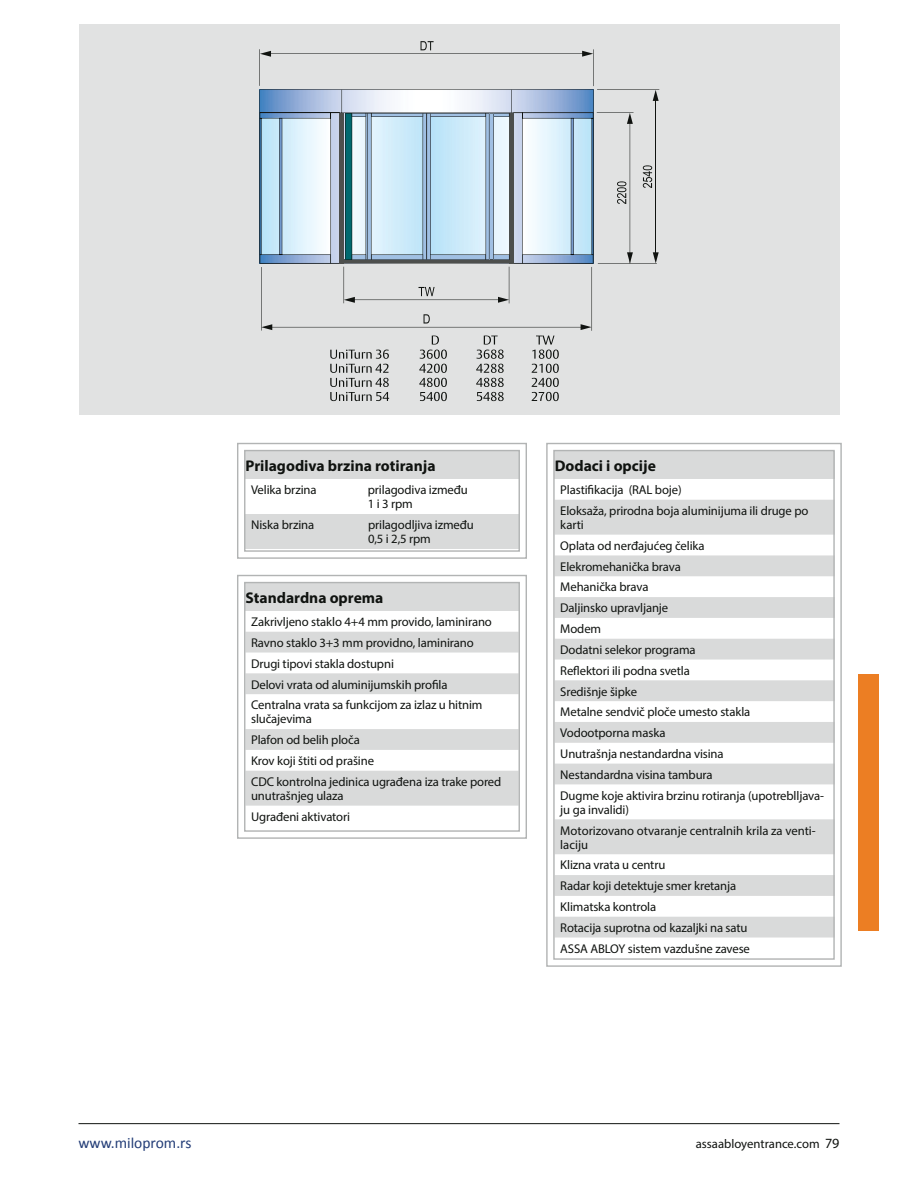
<style>
.page{position:relative;width:918px;height:1188px;background:#fff}
.page>*{position:absolute;margin:0;border:0;box-sizing:border-box;transform-origin:0 0}
.t1{font:700 15.45px "Myriad Pro";color:#101310}
.t2{font:15.45px "Calibri";color:#223c76}
.t3{font:12.75px/20.9px "Myriad Pro";letter-spacing:-.01em;color:#101310}
.s1{font-size:14.1px}
</style>
<div class="page">
<div style="left:79px;top:24px;width:760px;height:391px;background:#e1e2e2"></div>
<svg style="left:330px;top:350px;width:59px;height:51px"></svg>
<svg style="left:419px;top:336px;width:28px;height:65px"></svg>
<svg style="left:476px;top:336px;width:28px;height:65px"></svg>
<svg style="left:532px;top:336px;width:27px;height:65px"></svg>
<svg style="left:260px;top:90px;width:334px;height:174px;background:#98adcd"></svg>
<hr style="left:340px;top:113px;width:4px;height:150px;background:#4d4f4d">
<svg style="left:260px;top:118px;width:71px;height:146px;background:#c9dfed"></svg>
<hr style="left:344px;top:259px;width:165px;height:4px;background:#4d4f4d">
<svg style="left:345px;top:90px;width:248px;height:174px;background:#bcd3e1"></svg>
<hr style="left:261px;top:267px;width:1px;height:64px;background:#101310">
<hr style="left:592px;top:267px;width:1px;height:64px;background:#101310">
<hr style="left:509px;top:267px;width:1px;height:36px;background:#101310">
<hr style="left:344px;top:267px;width:1px;height:36px;background:#101310">
<hr style="left:353px;top:300px;width:147px;height:1px;background:#101310">
<svg style="left:498px;top:297px;width:11px;height:6px"></svg>
<svg style="left:344px;top:297px;width:11px;height:6px"></svg>
<hr style="left:655px;top:99px;width:1px;height:155px;background:#101310">
<svg style="left:653px;top:252px;width:6px;height:11px"></svg>
<svg style="left:653px;top:90px;width:6px;height:11px"></svg>
<hr style="left:597px;top:89px;width:62px;height:1px;background:#101310">
<hr style="left:597px;top:112px;width:37px;height:1px;background:#101310">
<hr style="left:630px;top:122px;width:1px;height:141px;background:#101310">
<svg style="left:627px;top:252px;width:6px;height:11px"></svg>
<svg style="left:627px;top:113px;width:6px;height:11px"></svg>
<hr style="left:598px;top:263px;width:59px;height:1px;background:#101310">
<hr style="left:593px;top:49px;width:1px;height:37px;background:#101310">
<hr style="left:259px;top:49px;width:1px;height:37px;background:#101310">
<hr style="left:269px;top:53px;width:315px;height:1px;background:#101310">
<svg style="left:582px;top:51px;width:11px;height:6px"></svg>
<svg style="left:260px;top:51px;width:11px;height:6px"></svg>
<svg style="left:419px;top:287px;width:16px;height:9px"></svg>
<svg style="left:261px;top:314px;width:331px;height:16px"></svg>
<svg style="left:617px;top:181px;width:9px;height:23px"></svg>
<svg style="left:643px;top:165px;width:9px;height:23px"></svg>
<svg style="left:421px;top:41px;width:13px;height:9px"></svg>
<div style="left:859px;top:675px;width:20px;height:255px;background:#ec7e23"></div>
<hr style="left:78px;top:1123px;width:762px;height:1px;background:#101310">
<svg style="left:546px;top:442px;width:296px;height:525px"></svg>
<svg style="left:237px;top:574px;width:290px;height:265px"></svg>
<svg style="left:237px;top:442px;width:290px;height:117px"></svg>
<p class="t1" style="left:245px;top:460px;width:192px">Prilagodiva brzina rotiranja</p>
<p class="t3" style="left:251px;top:480px;width:67px">Velika brzina</p>
<p class="t3" style="left:368px;top:484px;width:101px;line-height:14.1px">prilagodiva između<br>1 i 3 rpm</p>
<p class="t3" style="left:251px;top:515px;width:65px">Niska brzina</p>
<p class="t3" style="left:368px;top:518px;width:107px;line-height:14.1px">prilagodljiva između<br>0,5 i 2,5 rpm</p>
<p class="t1" style="left:245px;top:592px;width:139px">Standardna oprema</p>
<p class="t3" style="left:251px;top:612px;width:242px">Zakrivljeno staklo 4+4 mm provido, laminirano Ravno staklo 3+3 mm providno, laminirano Drugi tipovi stakla dostupni<br>Delovi vrata od aluminijumskih profila Centralna vrata sa funkcijom za izlaz u hitnim</p>
<p class="t3" style="left:251px;top:710px;width:252px">slučajevima<br>Plafon od belih ploča<br>Krov koji štiti od prašine<br>CDC kontrolna jedinica ugrađena iza trake pored</p>
<p class="t3" style="left:251px;top:786px;width:101px">unutrašnjeg ulaza<br>Ugrađeni aktivatori</p>
<p class="t1" style="left:555px;top:460px;width:103px">Dodaci i opcije</p>
<p class="t3" style="left:560px;top:480px;width:250px">Plastifikacija (RAL boje)<br>Eloksaža, prirodna boja aluminijuma ili druge po</p>
<p class="t3" style="left:560px;top:515px;width:265px">karti<br>Oplata od nerđajućeg čelika<br>Elekromehanička brava<br>Mehanička brava<br>Daljinsko upravljanje<br>Modem<br>Dodatni selekor programa<br>Reflektori ili podna svetla<br>Središnje šipke<br>Metalne sendvič ploče umesto stakla<br>Vodootporna maska<br>Unutrašnja nestandardna visina<br>Nestandardna visina tambura<br>Dugme koje aktivira brzinu rotiranja (upotreblljava-</p>
<p class="t3" style="left:560px;top:800px;width:257px">ju ga invalidi)<br>Motorizovano otvaranje centralnih krila za venti-</p>
<p class="t3" style="left:560px;top:835px;width:191px">laciju<br>Klizna vrata u centru<br>Radar koji detektuje smer kretanja<br>Klimatska kontrola<br>Rotacija suprotna od kazaljki na satu<br>ASSA ABLOY sistem vazdušne zavese</p>
<p class="t2" style="left:78px;top:1137px;width:115px">www.miloprom.rs</p>
<p class="t3" style="left:696px;top:1135px;width:145px">assaabloyentrance.com <span class="s1">79</span></p>
</div>
